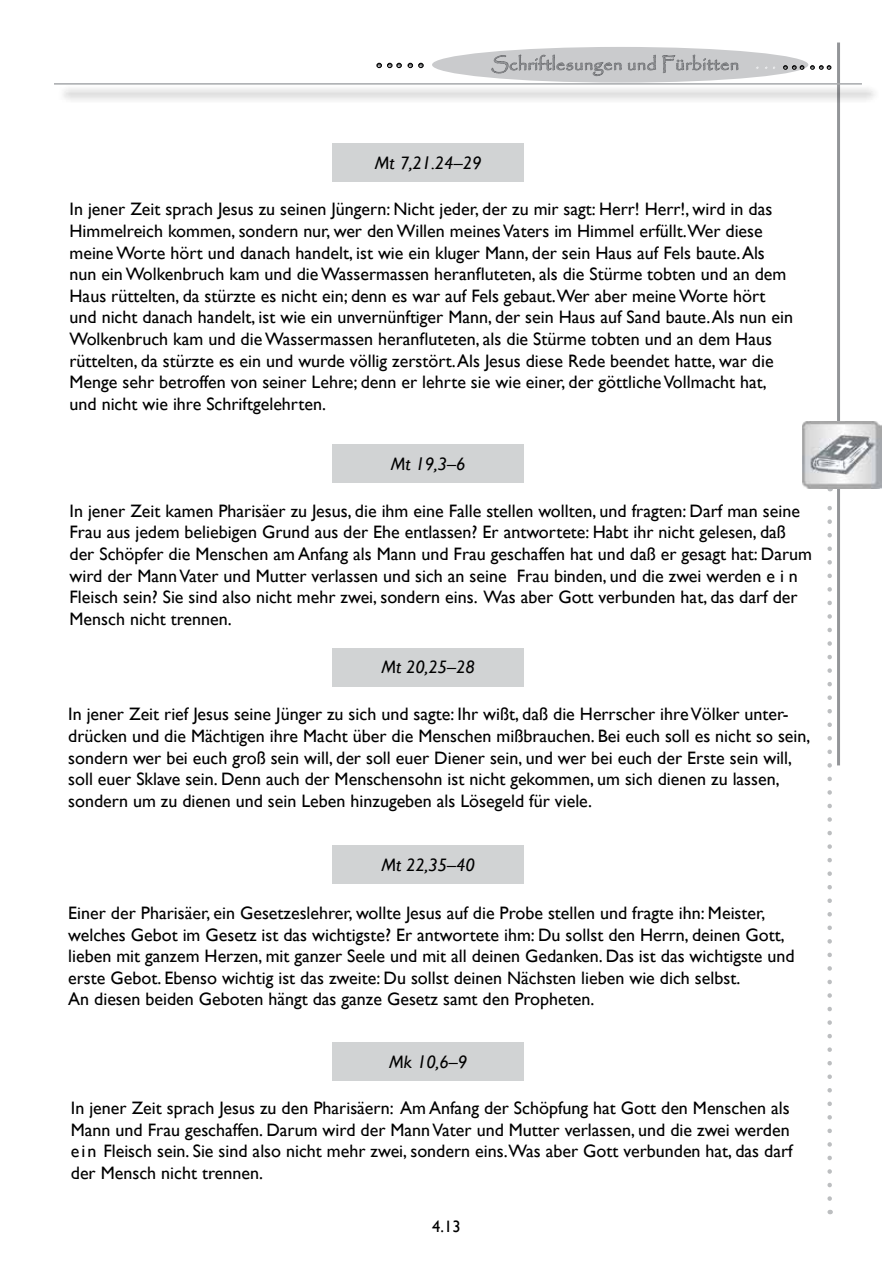
<style>
.page{position:relative;width:893px;height:1263px;background:#fff}
.page>*{position:absolute;margin:0;border:0;box-sizing:border-box;transform-origin:0 0}
.t1{font:18px/21.6px "Gill Sans";color:#000}
.t2{font:italic 18px "Gill Sans";color:#000}
.t3{font:18px "Papyrus";letter-spacing:.025em;color:#939598}
.t4{font:16.5px "Gill Sans";color:#000}
</style>
<div class="page">
<hr style="left:837px;top:43px;width:3px;height:722px;background:#939598">
<svg style="left:827px;top:488px;width:5px;height:710px"></svg>
<div style="left:432px;top:47px;width:376px;height:36px;background:#cacbcd;border-radius:50%"></div>
<svg style="left:387px;top:63px;width:14px;height:5px"></svg>
<svg style="left:377px;top:63px;width:4px;height:5px"></svg>
<svg style="left:419px;top:63px;width:4px;height:5px"></svg>
<svg style="left:408px;top:63px;width:5px;height:5px"></svg>
<svg style="left:783px;top:66px;width:21px;height:3px"></svg>
<svg style="left:810px;top:66px;width:21px;height:3px"></svg>
<svg style="left:491px;top:54px;width:165px;height:23px"></svg>
<svg style="left:662px;top:54px;width:77px;height:19px"></svg>
<div style="left:57px;top:85px;width:823px;height:18px;background:#000;opacity:.75"></div>
<hr style="left:54px;top:83px;width:808px;height:2px;background:#a7a9ac">
<img style="left:802px;top:421px;width:79px;height:67px">
<div style="left:332px;top:143px;width:192px;height:38px;background:#d1d3d4"></div>
<div style="left:332px;top:444px;width:192px;height:39px;background:#d1d3d4"></div>
<div style="left:332px;top:648px;width:192px;height:38px;background:#d1d3d4"></div>
<div style="left:332px;top:846px;width:192px;height:38px;background:#d1d3d4"></div>
<div style="left:332px;top:1043px;width:192px;height:38px;background:#d1d3d4"></div>
<p class="t3" style="left:491px;top:53px;width:249px">Schriftlesungen und Fürbitten</p>
<p class="t2" style="left:375px;top:152px;width:108px">Mt 7,21.24–29</p>
<p class="t1" style="left:70px;top:199px;width:725px">In jener Zeit sprach Jesus zu seinen Jüngern: Nicht jeder, der zu mir sagt: Herr! Herr!, wird in das Himmelreich kommen, sondern nur, wer den Willen meines Vaters im Himmel erfüllt.Wer diese meine Worte hört und danach handelt, ist wie ein kluger Mann, der sein Haus auf Fels baute. Als nun ein Wolkenbruch kam und die Wassermassen heranfluteten, als die Stürme tobten und an dem Haus rüttelten, da stürzte es nicht ein; denn es war auf Fels gebaut.Wer aber meine Worte hört und nicht danach handelt, ist wie ein unvernünftiger Mann, der sein Haus auf Sand baute. Als nun ein Wolkenbruch kam und die Wassermassen heranfluteten, als die Stürme tobten und an dem Haus rüttelten, da stürzte es ein und wurde völlig zerstört. Als Jesus diese Rede beendet hatte, war die Menge sehr betroffen von seiner Lehre; denn er lehrte sie wie einer, der göttliche Vollmacht hat, und nicht wie ihre Schriftgelehrten.</p>
<p class="t2" style="left:391px;top:453px;width:76px">Mt 19,3–6</p>
<p class="t1" style="left:70px;top:500px;width:744px">In jener Zeit kamen Pharisäer zu Jesus, die ihm eine Falle stellen wollten, und fragten: Darf man seine Frau aus jedem beliebigen Grund aus der Ehe entlassen? Er antwortete: Habt ihr nicht gelesen, daß der Schöpfer die Menschen am Anfang als Mann und Frau geschaffen hat und daß er gesagt hat: Darum wird der Mann Vater und Mutter verlassen und sich an seine Frau binden, und die zwei werden e i n Fleisch sein? Sie sind also nicht mehr zwei, sondern eins. Was aber Gott verbunden hat, das darf der Mensch nicht trennen.</p>
<p class="t2" style="left:381px;top:657px;width:95px">Mt 20,25–28</p>
<p class="t1" style="left:68px;top:704px;width:744px">In jener Zeit rief Jesus seine Jünger zu sich und sagte: Ihr wißt, daß die Herrscher ihre Völker unter&shy;drücken und die Mächtigen ihre Macht über die Menschen mißbrauchen. Bei euch soll es nicht so sein, sondern wer bei euch groß sein will, der soll euer Diener sein, und wer bei euch der Erste sein will, soll euer Sklave sein. Denn auch der Menschensohn ist nicht gekommen, um sich dienen zu lassen, sondern um zu dienen und sein Leben hinzugeben als Lösegeld für viele.</p>
<p class="t2" style="left:381px;top:854px;width:95px">Mt 22,35–40</p>
<p class="t1" style="left:68px;top:902px;width:728px">Einer der Pharisäer, ein Gesetzeslehrer, wollte Jesus auf die Probe stellen und fragte ihn: Meister, welches Gebot im Gesetz ist das wichtigste? Er antwortete ihm: Du sollst den Herrn, deinen Gott, lieben mit ganzem Herzen, mit ganzer Seele und mit all deinen Gedanken. Das ist das wichtigste und erste Gebot. Ebenso wichtig ist das zweite: Du sollst deinen Nächsten lieben wie dich selbst.<br>An diesen beiden Geboten hängt das ganze Gesetz samt den Propheten.</p>
<p class="t2" style="left:389px;top:1051px;width:79px">Mk 10,6–9</p>
<p class="t1" style="left:71px;top:1098px;width:723px">In jener Zeit sprach Jesus zu den Pharisäern: Am Anfang der Schöpfung hat Gott den Menschen als Mann und Frau geschaffen. Darum wird der Mann Vater und Mutter verlassen, und die zwei werden ein Fleisch sein. Sie sind also nicht mehr zwei, sondern eins.Was aber Gott verbunden hat, das darf der Mensch nicht trennen.</p>
<p class="t4" style="left:432px;top:1217px;width:30px">4.13</p>
</div>
